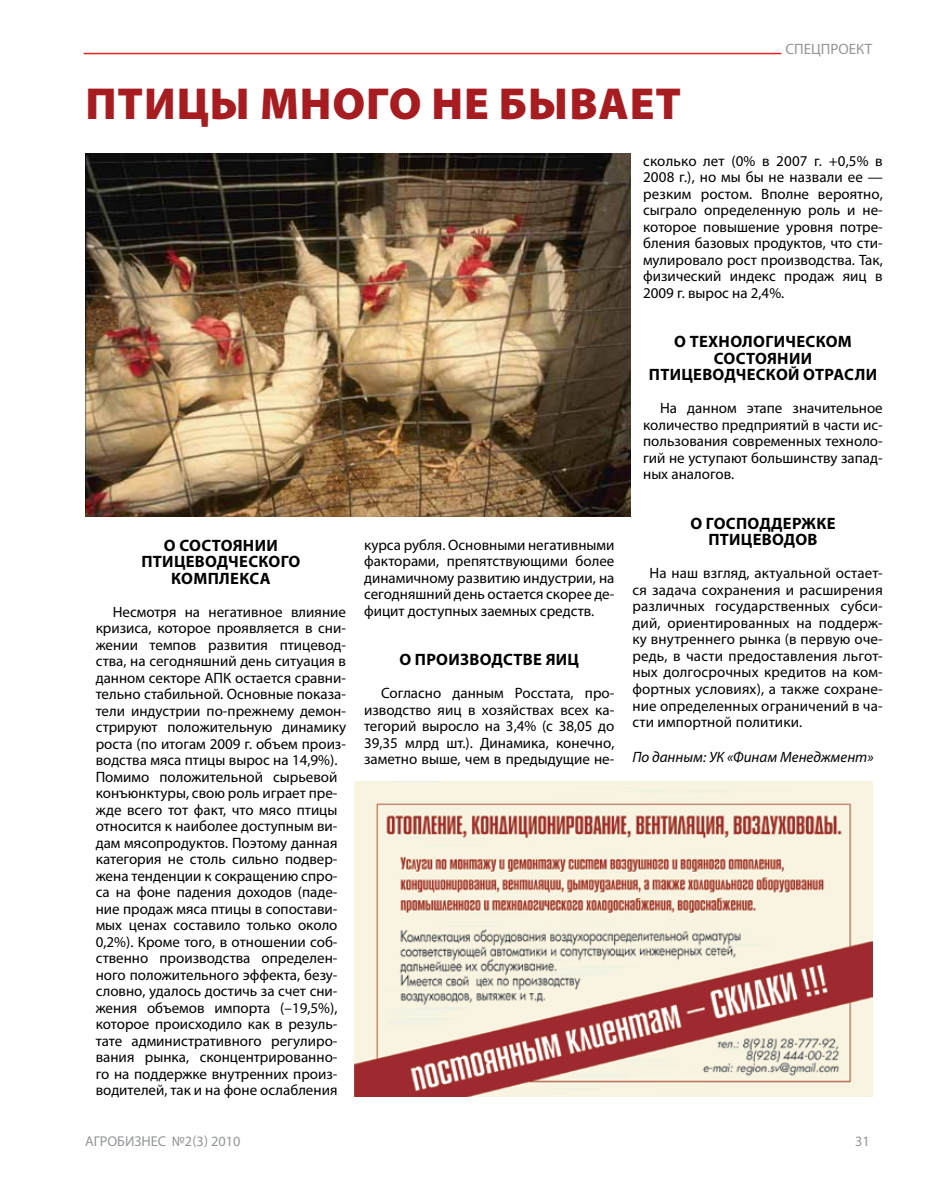
<style>
.page{position:relative;width:936px;height:1191px;background:#fff}
.page>*{position:absolute;margin:0;border:0;box-sizing:border-box;transform-origin:0 0}
.t1{font:900 45px "Myriad Pro";color:#a71c20}
.t2{font:700 16.5px/16.5px "Myriad Pro";letter-spacing:.02em;color:#000}
.t3{font:15px/16.5px "Myriad Pro";color:#000;text-align:justify}
.t4{font:italic 15px "Myriad Pro";color:#000}
.t5{font:15px "Myriad Pro";color:#939598}
.t6{font:14.25px "Myriad Pro";color:#939598}
</style>
<div class="page">
<img style="left:354px;top:781px;width:517px;height:315px">
<hr style="left:84px;top:53px;width:697px;height:1px;background:#ed1e24">
<img style="left:85px;top:153px;width:545px;height:364px">
<h1 class="t1" style="left:85px;top:74px;width:33px">ПТИЦЫ</h1>
<h1 class="t1" style="left:260px;top:74px;width:103px">МНОГО</h1>
<h1 class="t1" style="left:431px;top:74px;width:128px">НЕ БЫВАЕТ</h1>
<p class="t5" style="left:785px;top:40px;width:88px">СПЕЦПРОЕКТ</p>
<p class="t2" style="left:164px;top:536px;width:115px">О состоянии</p>
<p class="t2" style="left:141px;top:553px;width:139px">птицеводческого</p>
<p class="t2" style="left:171px;top:569px;width:23px">комп</p>
<p class="t2" style="left:219px;top:569px;width:53px">лекса</p>
<p class="t3" style="left:96px;top:603px;width:252px;text-align:left;text-indent:17px">Несмотря на негативное влияние кризиса, которое проявляется в сни&shy;жении темпов развития птицевод&shy;ства, на сегодняшний день ситуация в данном секторе АПК остается сравни&shy;тельно стабильной. Основные показа&shy;тели индустрии по-прежнему демон&shy;стрируют положительную динамику роста (по итогам 2009 г. объем произ&shy;водства мяса птицы вырос на 14,9%).<br>Помимо положительной сырьевой конъюнктуры, свою роль играет пре&shy;жде всего тот факт, что мясо птицы относится к наиболее доступным ви&shy;дам мясопродуктов. Поэтому данная категория не столь сильно подвер&shy;жена тенденции к сокращению спро&shy;са на фоне падения доходов (паде&shy;ние продаж мяса птицы в сопостави&shy;мых ценах составило только около 0,2%). Кроме того, в отношении соб&shy;ственно производства определен&shy;ного положительного эффекта, безу&shy;словно, удалось достичь за счет сни&shy;жения объемов импорта (–19,5%), которое происходило как в резуль&shy;тате административного регулиро&shy;вания рынка, сконцентрированно&shy;го на поддержке внутренних произ&shy;водителей, так и на фоне ослабления</p>
<p class="t3" style="left:364px;top:536px;width:252px">курса рубля. Основными негативными факторами, препятствующими более динамичному развитию индустрии, на сегодняшний день остается скорее де&shy;фицит доступных заемных средств.</p>
<p class="t2" style="left:399px;top:650px;width:28px">О про</p>
<p class="t2" style="left:448px;top:650px;width:132px">изводстве яиц</p>
<p class="t3" style="left:364px;top:684px;width:252px;text-indent:17px">Согласно данным Росстата, про&shy;изводство яиц в хозяйствах всех ка&shy;тегорий выросло на 3,4% (с 38,05 до 39,35 млрд шт.). Динамика, конечно, заметно выше, чем в предыдущие не-</p>
<p class="t3" style="left:643px;top:152px;width:241px">сколько лет (0% в 2007 г. +0,5% в 2008 г.), но мы бы не назвали ее — резким ростом. Вполне вероятно, сыграло определенную роль и не&shy;которое повышение уровня потре&shy;бления базовых продуктов, что сти&shy;мулировало рост производства. Так, физический индекс продаж яиц в 2009 г. вырос на 2,4%.</p>
<p class="t2" style="left:674px;top:333px;width:165px">О технологическом</p>
<p class="t2" style="left:713px;top:349px;width:100px">состоянии</p>
<p class="t2" style="left:648px;top:366px;width:230px">птицеводческой отрасли</p>
<p class="t3" style="left:643px;top:400px;width:241px;text-indent:17px">На данном этапе значительное количество предприятий в части ис&shy;пользования современных техноло&shy;гий не уступают большинству запад&shy;ных аналогов.</p>
<p class="t2" style="left:690px;top:514px;width:58px">О господд</p>
<p class="t2" style="left:708px;top:514px;width:129px;text-indent:74px">ержке птицеводо</p>
<p class="t2" style="left:807px;top:531px;width:11px">в</p>
<p class="t3" style="left:632px;top:565px;width:252px;text-indent:17px">На наш взгляд, актуальной остает&shy;ся задача сохранения и расширения различных государственных субси&shy;дий, ориентированных на поддерж&shy;ку внутреннего рынка (в первую оче&shy;редь, в части предоставления льгот&shy;ных долгосрочных кредитов на ком&shy;фортных условиях), а также сохране&shy;ние определенных ограничений в ча&shy;сти импортной политики.</p>
<p class="t4" style="left:632px;top:747px;width:242px">По данным: УК «Финам Менеджмент»</p>
<p class="t6" style="left:85px;top:1132px;width:157px">АГРОБИЗНЕС №2(3) 2010</p>
<p class="t6" style="left:855px;top:1132px;width:16px">31</p>
</div>
